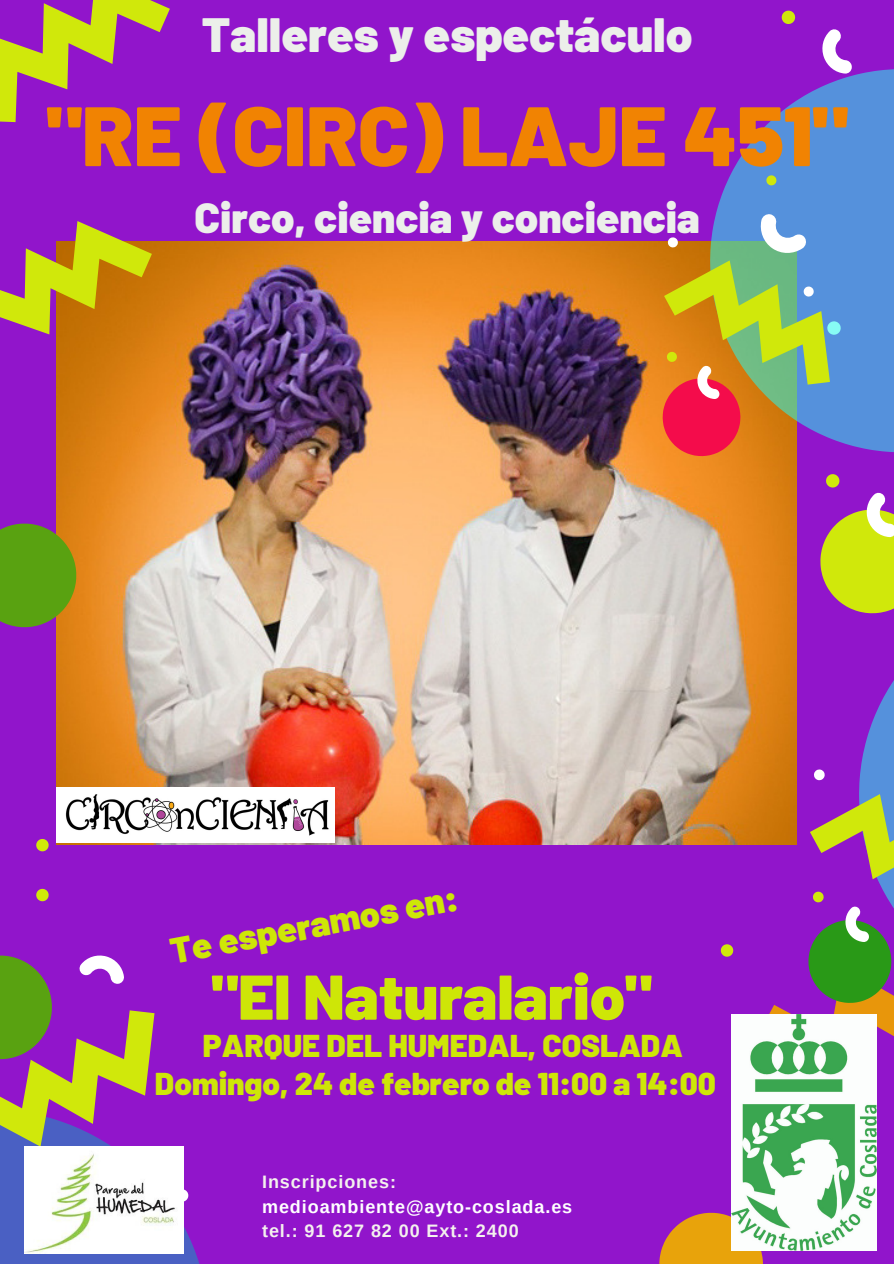
<style>
.page{position:relative;width:894px;height:1264px;background:#fff}
.page>*{position:absolute;margin:0;border:0;box-sizing:border-box;transform-origin:0 0}
.t1{font:900 84px "Barlow";color:#f18302}
.t2{font:900 63px "Barlow";color:#cee607}
.t3{font:900 48px "Barlow";color:#ecefea}
.t4{font:900 42px "Barlow";color:#ecefea}
.t5{font:900 36px "Barlow";color:#cee607}
.t6{font:900 31.5px/37.8px "Barlow";color:#cee607;text-align:center}
.t7{font:700 18px "Arimo";letter-spacing:.05em;color:#f4f1ee}
.t8{font:700 18px "Arimo";letter-spacing:.05em;color:#fff}
</style>
<div class="page">
<div style="left:0;top:0;width:893px;height:1263px;background:#9115cb"></div>
<svg style="left:0;top:955px;width:199px;height:308px"></svg>
<svg style="left:36px;top:888px;width:13px;height:13px"></svg>
<img style="left:57px;top:242px;width:728px;height:602px">
<svg style="left:640px;top:69px;width:253px;height:452px"></svg>
<svg style="left:764px;top:173px;width:14px;height:14px"></svg>
<svg style="left:648px;top:210px;width:245px;height:422px;background:#ab8c7a"></svg>
<img style="left:57px;top:787px;width:277px;height:55px">
<img style="left:24px;top:1146px;width:159px;height:107px">
<svg style="left:659px;top:1212px;width:108px;height:51px"></svg>
<svg style="left:785px;top:516px;width:108px;height:251px"></svg>
<svg style="left:743px;top:767px;width:150px;height:351px"></svg>
<img style="left:731px;top:1014px;width:145px;height:236px">
<svg style="left:720px;top:944px;width:13px;height:13px"></svg>
<svg style="left:36px;top:839px;width:13px;height:13px"></svg>
<svg style="left:0;top:221px;width:163px;height:157px"></svg>
<svg style="left:0;top:518px;width:81px;height:114px;background:#768e23"></svg>
<svg style="left:815px;top:29px;width:39px;height:51px"></svg>
<svg style="left:781px;top:10px;width:15px;height:14px"></svg>
<svg style="left:0;top:0;width:170px;height:123px"></svg>
<h3 class="t3" style="left:202px;top:4px;width:492px">Talleres y espectáculo</h3>
<h1 class="t1" style="left:46px;top:82px;width:802px">"RE (CIRC) LAJE 451"</h1>
<h3 class="t4" style="left:194px;top:191px;width:506px">Circo, ciencia y conciencia</h3>
<p class="t5" style="left:166px;top:929px;width:293px;rotate:-11deg">Te esperamos en:</p>
<h2 class="t2" style="left:211px;top:956px;width:441px">"El Naturalario"</h2>
<p class="t6" style="left:155px;top:1025px;width:562px">PARQUE DEL HUMEDAL, COSLADA<br>Domingo, 24 de febrero de 11:00 a 14:00</p>
<p class="t7" style="left:262px;top:1171px;width:135px">Inscripciones:</p>
<p class="t8" style="left:262px;top:1196px;width:311px">medioambiente@ayto-coslada.es</p>
<p class="t7" style="left:262px;top:1221px;width:258px">tel.: 91 627 82 00 Ext.: 2400</p>
</div>
